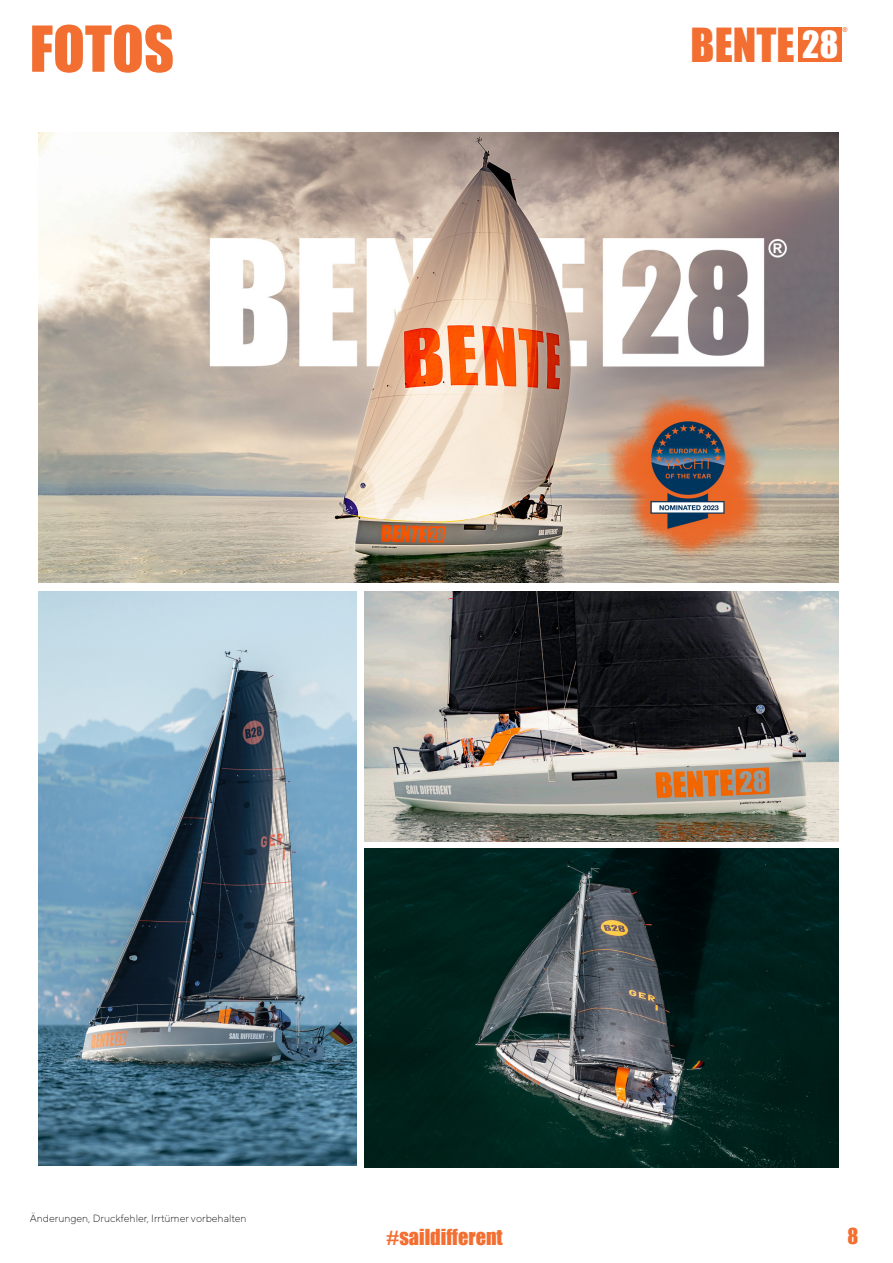
<style>
.page{position:relative;width:893px;height:1263px;background:#fff}
.page>*{position:absolute;margin:0;border:0;box-sizing:border-box;transform-origin:0 0}
.t1{font:58.5px "Impact";color:#f36e31}
.t2{font:43.5px "Impact";color:#f36e31}
.t3{font:20.25px "Impact";color:#f36e31}
.t4{font:300 10.5px "TT Norms Pro";color:#231f20}
.t5{font:6.6px "Impact";color:#f36e31}
.s1{font-size:34.65px;color:#fff}
</style>
<div class="page">
<div style="left:798px;top:27px;width:43px;height:35px;background:#f36e31"></div>
<img style="left:364px;top:591px;width:475px;height:251px">
<img style="left:364px;top:848px;width:475px;height:319px">
<img style="left:39px;top:133px;width:800px;height:450px">
<img style="left:39px;top:591px;width:318px;height:574px">
<img style="left:607px;top:393px;width:167px;height:168px">
<p class="t1" style="left:30px;top:3px;width:146px">FOTOS</p>
<p class="t2" style="left:691px;top:11px;width:149px">BENTE <span class="s1">28</span></p>
<p class="t5" style="left:842px;top:25px;width:7px">®</p>
<p class="t4" style="left:30px;top:1211px;width:218px">Änderungen, Druckfehler, Irrtümer vorbehalten</p>
<p class="t3" style="left:387px;top:1221px;width:118px">#saildifferent</p>
<p class="t3" style="left:847px;top:1220px;width:12px">8</p>
</div>
